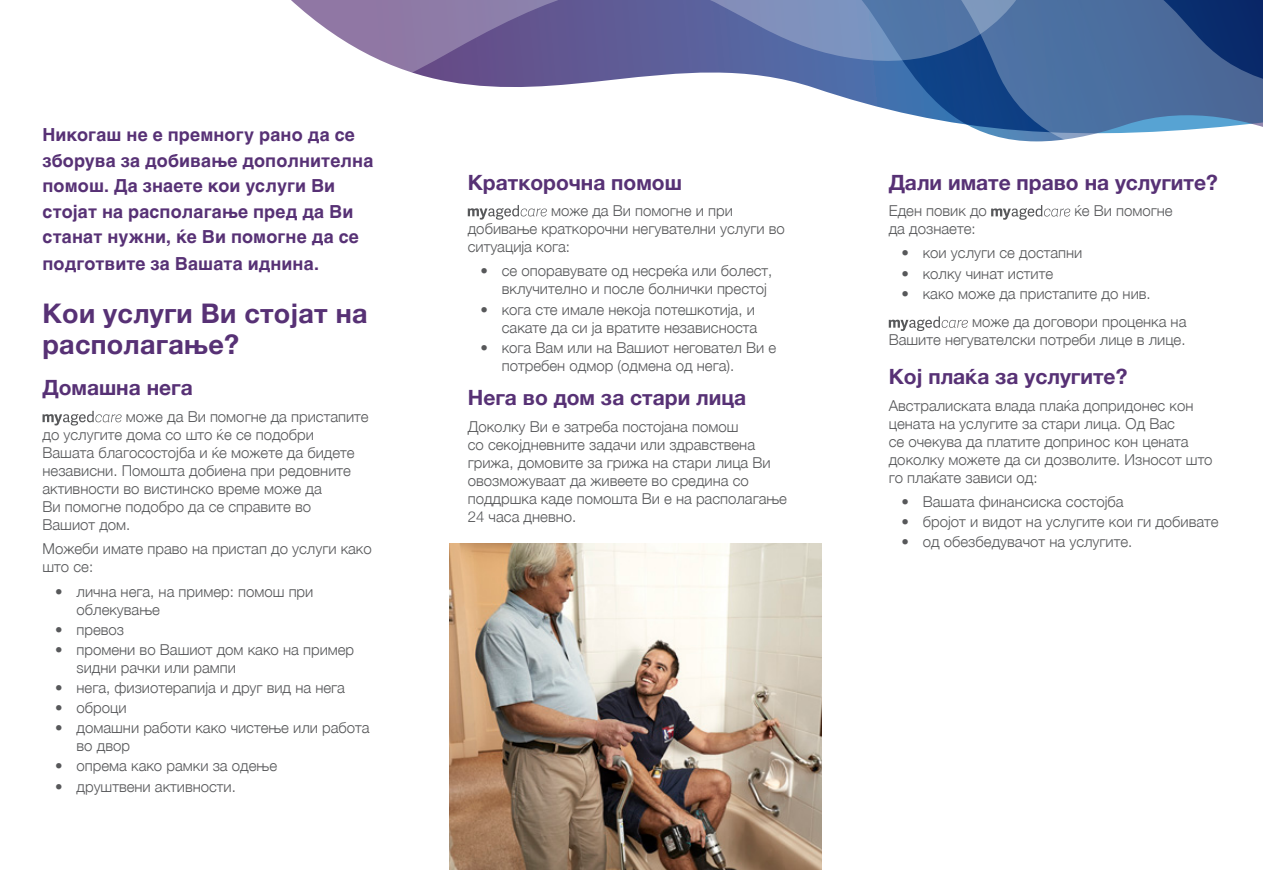
<style>
.page{position:relative;width:1263px;height:893px;background:#fff}
.page>*{position:absolute;margin:0;border:0;box-sizing:border-box;transform-origin:0 0}
.Head_1{font:700 27px/31.5px "Helvetica Neue";letter-spacing:.01em;color:#573175}
.Head_2{font:700 21px "Helvetica Neue";color:#573175}
.Pull_Para{font:700 18px/25.8px "Helvetica";letter-spacing:.005em;color:#573175}
.Body{font:300 15px/18px "Helvetica Neue";color:#57585a}
</style>
<div class="page">
<svg style="left:43px;top:411px;width:79px;height:14px"></svg>
<svg style="left:468px;top:205px;width:79px;height:15px"></svg>
<svg style="left:991px;top:205px;width:79px;height:15px"></svg>
<svg style="left:889px;top:316px;width:79px;height:15px"></svg>
<img style="left:450px;top:543px;width:372px;height:327px">
<svg style="left:943px;top:0;width:320px;height:142px;background:#5274a2"></svg>
<svg style="left:291px;top:0;width:740px;height:116px"></svg>
<p class="Pull_Para" style="left:43px;top:122px;width:332px">Никогаш не е премногу рано да се зборува за добивање дополнителна помош. Да знаете кои услуги Ви стојат на располагање пред да Ви станат нужни, ќе Ви помогне да се подготвите за Вашата иднина.</p>
<p class="Head_1" style="left:43px;top:298px;width:327px">Кои услуги Ви стојат на располагање?</p>
<p class="Head_2" style="left:43px;top:371px;width:152px">Домашна нега</p>
<p class="Body" style="left:43px;top:406px;width:328px;text-indent:83px">може да Ви помогне да пристапите до услугите дома со што ќе се подобри Вашата благосостојба и ќе можете да бидете независни. Помошта добиена при редовните активности во вистинско време може да<br>Ви помогне подобро да се справите во<br>Вашиот дом.</p>
<p class="Body" style="left:43px;top:539px;width:331px">Можеби имате право на пристап до услуги како што се:</p>
<p class="Body" style="left:77px;top:581px;width:238px;text-indent:-21px">• лична нега, на пример: помош при облекување</p>
<p class="Body" style="left:55px;top:619px;width:70px">• превоз</p>
<p class="Body" style="left:77px;top:639px;width:279px;text-indent:-21px">• промени во Вашиот дом како на пример ѕидни рачки или рампи</p>
<p class="Body" style="left:55px;top:678px;width:291px">• нега, физиотерапија и друг вид на нега</p>
<p class="Body" style="left:55px;top:698px;width:73px">• оброци</p>
<p class="Body" style="left:77px;top:718px;width:295px;text-indent:-21px">• домашни работи како чистење или работа во двор</p>
<p class="Body" style="left:55px;top:756px;width:223px">• опрема како рамки за одење</p>
<p class="Body" style="left:55px;top:776px;width:182px">• друштвени активности.</p>
<p class="Head_2" style="left:468px;top:166px;width:216px">Краткорочна помош</p>
<p class="Body" style="left:468px;top:201px;width:318px;text-indent:83px">може да Ви помогне и при добивање краткорочни негувателни услуги во ситуација кога:</p>
<p class="Body" style="left:502px;top:261px;width:272px;text-indent:-21px">• се опоравувате од несреќа или болест, вклучително и после болнички престој</p>
<p class="Body" style="left:480px;top:299px;width:278px;text-align:right">• кога сте имале некоја потешкотија, и сакате да си ја вратите независноста</p>
<p class="Body" style="left:502px;top:337px;width:276px;text-indent:-21px">• кога Вам или на Вашиот неговател Ви е потребен одмор (одмена од нега).</p>
<p class="Head_2" style="left:468px;top:381px;width:280px">Нега во дом за стари лица</p>
<p class="Body" style="left:468px;top:416px;width:321px">Доколку Ви е затреба постојана помош<br>со секојдневните задачи или здравствена грижа, домовите за грижа на стари лица Ви овозможуваат да живеете во средина со поддршка каде помошта Ви е на располагање 24 часа дневно.</p>
<p class="Head_2" style="left:889px;top:166px;width:331px">Дали имате право на услугите?</p>
<p class="Body" style="left:889px;top:201px;width:100px">Еден повик до</p>
<p class="Body" style="left:1074px;top:201px;width:100px">ќе Ви помогне</p>
<p class="Body" style="left:889px;top:219px;width:88px">да дознаете:</p>
<p class="Body" style="left:901px;top:243px;width:182px">• кои услуги се достапни</p>
<p class="Body" style="left:901px;top:263px;width:153px">• колку чинат истите</p>
<p class="Body" style="left:901px;top:283px;width:251px">• како може да пристапите до нив.</p>
<p class="Body" style="left:889px;top:312px;width:299px;text-align:right">може да договори проценка на<br>Вашите негувателски потреби лице в лице.</p>
<p class="Head_2" style="left:889px;top:360px;width:240px">Кој плаќа за услугите?</p>
<p class="Body" style="left:889px;top:395px;width:325px">Австралиската влада плаќа допридонес кон цената на услугите за стари лица. Од Вас<br>се очекува да платите допринос кон цената доколку можете да си дозволите. Износот што го плаќате зависи од:</p>
<p class="Body" style="left:901px;top:492px;width:224px">• Вашата финансиска состојба</p>
<p class="Body" style="left:901px;top:512px;width:319px">• бројот и видот на услугите кои ги добивате</p>
<p class="Body" style="left:901px;top:532px;width:232px">• од обезбедувачот на услугите.</p>
</div>
